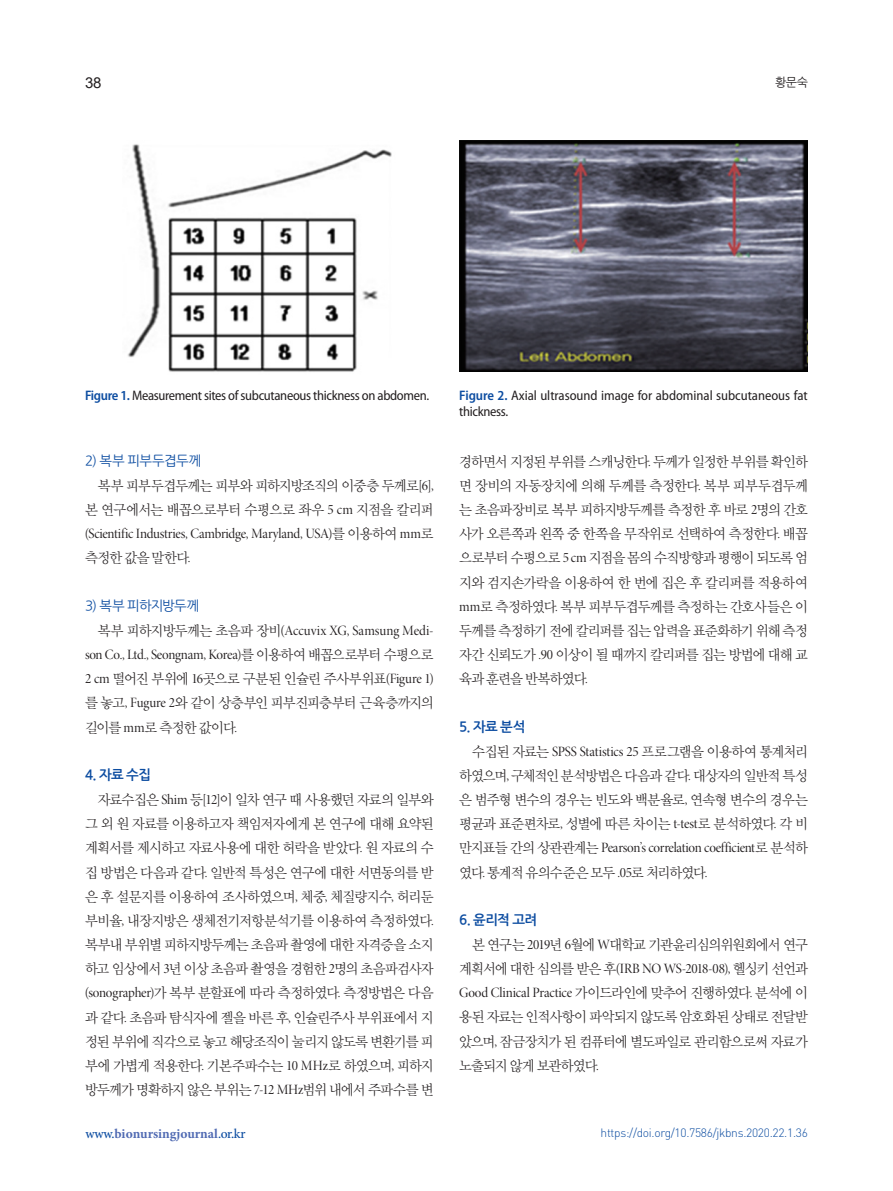
<style>
.page{position:relative;width:893px;height:1191px;background:#fff}
.page>*{position:absolute;margin:0;border:0;box-sizing:border-box;transform-origin:0 0}
.t1{font:15px "Arial";color:#231f20}
.본문{font:14.25px/24.2px "YDVY Mj O32";letter-spacing:-.06em;color:#231f20;text-align:justify;scale:.96 1}
.표_제목__그림_설명{font:semi-condensed 13.8px/16.5px "Myriad Pro";letter-spacing:-.005em;color:#231f20}
.표_제목__그림_설명-2{font:semi-condensed 13.8px "Myriad Pro";letter-spacing:-.025em;color:#231f20}
.t2{font:700 13.5px "Minion Pro";color:#516bb3}
.본문_중제목{font:13.5px "Nanum Gothic OTF Bold";letter-spacing:-.04em;color:#0d4da1}
.본문_소제목{font:13.5px "Nanum Gothic OTF";letter-spacing:-.025em;color:#0d4da1}
.본문_소제목-2{font:13.5px "Nanum Gothic OTF";letter-spacing:-.045em;color:#0d4da1}
.t3{font:300 12px "DIN Pro";letter-spacing:-.025em;color:#0d4da1}
.하시라{font:12px "Nanum Gothic OTF";color:#231f20}
.s1{font-weight:600;color:#0d4da1}
.s2{font-family:"Minion Pro Disp"}
.s3{font-weight:500;color:#0d4da1}
</style>
<div class="page">
<img style="left:128px;top:144px;width:264px;height:228px">
<img style="left:459px;top:140px;width:349px;height:231px">
<p class="t1" style="left:85px;top:72px;width:18px">38</p>
<p class="하시라" style="left:775px;top:75px;width:34px">황문숙</p>
<p class="표_제목__그림_설명-2" style="left:85px;top:387px;width:346px"><span class="s1">Figure 1.</span> Measurement sites of subcutaneous thickness on abdomen.</p>
<p class="표_제목__그림_설명" style="left:459px;top:387px;width:350px"><span class="s1">Figure 2.</span> Axial ultrasound image for abdominal subcutaneous fat thickness.</p>
<p class="본문_소제목" style="left:85px;top:453px;width:118px">2) 복부 피부두겹두께</p>
<p class="본문" style="left:85px;top:473px;width:365px;text-indent:13px">복부 피부두겹두께는 피부와 피하지방조직의 이중층 두께로<span class="s2">[6], </span>본 연구에서는 배꼽으로부터 수평으로 좌우 <span class="s2">5 cm</span> 지점을 칼리퍼 <span class="s2">(Scientific Industries, Cambridge, Maryland, USA)</span>를 이용하여 <span class="s2">mm</span>로 측정한 값을 말한다<span class="s2">.</span></p>
<p class="본문_소제목-2" style="left:85px;top:598px;width:116px">3) 복부 피하지방두께</p>
<p class="본문" style="left:85px;top:618px;width:365px;text-indent:13px">복부 피하지방두께는 초음파 장비<span class="s2">(Accuvix XG, Samsung Medi&shy;son Co., Ltd., Seongnam, Korea)</span>를 이용하여 배꼽으로부터 수평으로 <span class="s2">2 cm</span> 떨어진 부위에 <span class="s2">16</span>곳으로 구분된 인슐린 주사부위표<span class="s2">(Figure 1) </span>를 놓고<span class="s2">, Fugure 2</span>와 같이 상층부인 피부진피층부터 근육층까지의 길이를 <span class="s2">mm</span>로 측정한 값이다<span class="s2">.</span></p>
<p class="본문_중제목" style="left:85px;top:768px;width:68px">4. 자료 수집</p>
<p class="본문" style="left:85px;top:787px;width:365px;text-indent:13px">자료수집은 <span class="s2">Shim</span> 등<span class="s2">[12]</span>이 일차 연구 때 사용했던 자료의 일부와 그 외 원 자료를 이용하고자 책임저자에게 본 연구에 대해 요약된 계획서를 제시하고 자료사용에 대한 허락을 받았다<span class="s2">.</span> 원 자료의 수 집 방법은 다음과 같다<span class="s2">.</span> 일반적 특성은 연구에 대한 서면동의를 받 은 후 설문지를 이용하여 조사하였으며<span class="s2">,</span> 체중<span class="s2">,</span> 체질량지수<span class="s2">,</span> 허리둔 부비율<span class="s2">,</span> 내장지방은 생체전기저항분석기를 이용하여 측정하였다<span class="s2">. </span>복부내 부위별 피하지방두께는 초음파 촬영에 대한 자격증을 소지 하고 임상에서 <span class="s2">3</span>년 이상 초음파 촬영을 경험한 <span class="s2">2</span>명의 초음파검사자 <span class="s2">(sonographer)</span>가 복부 분할표에 따라 측정하였다<span class="s2">.</span> 측정방법은 다음 과 같다<span class="s2">.</span> 초음파 탐식자에 젤을 바른 후<span class="s2">,</span> 인슐린주사 부위표에서 지 정된 부위에 직각으로 놓고 해당조직이 눌리지 않도록 변환기를 피 부에 가볍게 적용한다<span class="s2">.</span> 기본주파수는 <span class="s2">10 MHz</span>로 하였으며<span class="s2">,</span> 피하지 방두께가 명확하지 않은 부위는 <span class="s2">7-12 MHz</span>범위 내에서 주파수를 변</p>
<p class="본문" style="left:459px;top:448px;width:365px">경하면서 지정된 부위를 스캐닝한다<span class="s2">.</span> 두께가 일정한 부위를 확인하 면 장비의 자동장치에 의해 두께를 측정한다<span class="s2">.</span> 복부 피부두겹두께 는 초음파장비로 복부 피하지방두께를 측정한 후 바로 <span class="s2">2</span>명의 간호 사가 오른쪽과 왼쪽 중 한쪽을 무작위로 선택하여 측정한다<span class="s2">.</span> 배꼽 으로부터 수평으로 <span class="s2">5 cm</span> 지점을 몸의 수직방향과 평행이 되도록 엄 지와 검지손가락을 이용하여 한 번에 집은 후 칼리퍼를 적용하여 <span class="s2">mm</span>로 측정하였다<span class="s2">.</span> 복부 피부두겹두께를 측정하는 간호사들은 이 두께를 측정하기 전에 칼리퍼를 집는 압력을 표준화하기 위해 측정 자간 신뢰도가 <span class="s2">.90</span> 이상이 될 때까지 칼리퍼를 집는 방법에 대해 교 육과 훈련을 반복하였다<span class="s2">.</span></p>
<p class="본문_중제목" style="left:459px;top:719px;width:68px">5. 자료 분석</p>
<p class="본문" style="left:459px;top:738px;width:365px;text-indent:13px">수집된 자료는 <span class="s2">SPSS Statistics 25</span> 프로그램을 이용하여 통계처리 하였으며<span class="s2">,</span> 구체적인 분석방법은 다음과 같다<span class="s2">.</span> 대상자의 일반적 특성 은 범주형 변수의 경우는 빈도와 백분율로<span class="s2">,</span> 연속형 변수의 경우는 평균과 표준편차로<span class="s2">,</span> 성별에 따른 차이는 <span class="s2">t-test</span>로 분석하였다<span class="s2">.</span> 각 비 만지표들 간의 상관관계는 <span class="s2">Pearson’s correlation coefficient</span>로 분석하 였다<span class="s2">.</span> 통계적 유의수준은 모두 <span class="s2">.05</span>로 처리하였다<span class="s2">.</span></p>
<p class="본문_중제목" style="left:459px;top:913px;width:79px">6. 윤리적 고려</p>
<p class="본문" style="left:459px;top:931px;width:365px;text-indent:13px">본 연구는 <span class="s2">2019</span>년 <span class="s2">6</span>월에 <span class="s2">W</span>대학교 기관윤리심의위원회에서 연구 계획서에 대한 심의를 받은 후<span class="s2">(IRB NO WS-2018-08),</span> 헬싱키 선언과 <span class="s2">Good Clinical Practice</span> 가이드라인에 맞추어 진행하였다<span class="s2">.</span> 분석에 이 용된 자료는 인적사항이 파악되지 않도록 암호화된 상태로 전달받 았으며<span class="s2">,</span> 잠금장치가 된 컴퓨터에 별도파일로 관리함으로써 자료가 노출되지 않게 보관하였다<span class="s2">.</span></p>
<p class="t2" style="left:85px;top:1124px;width:162px"><span class="s3">www.</span>bionursingjournal<span class="s3">.or.kr</span></p>
<p class="t3" style="left:601px;top:1125px;width:209px">https://doi.org/10.7586/jkbns.2020.22.1.36</p>
</div>
